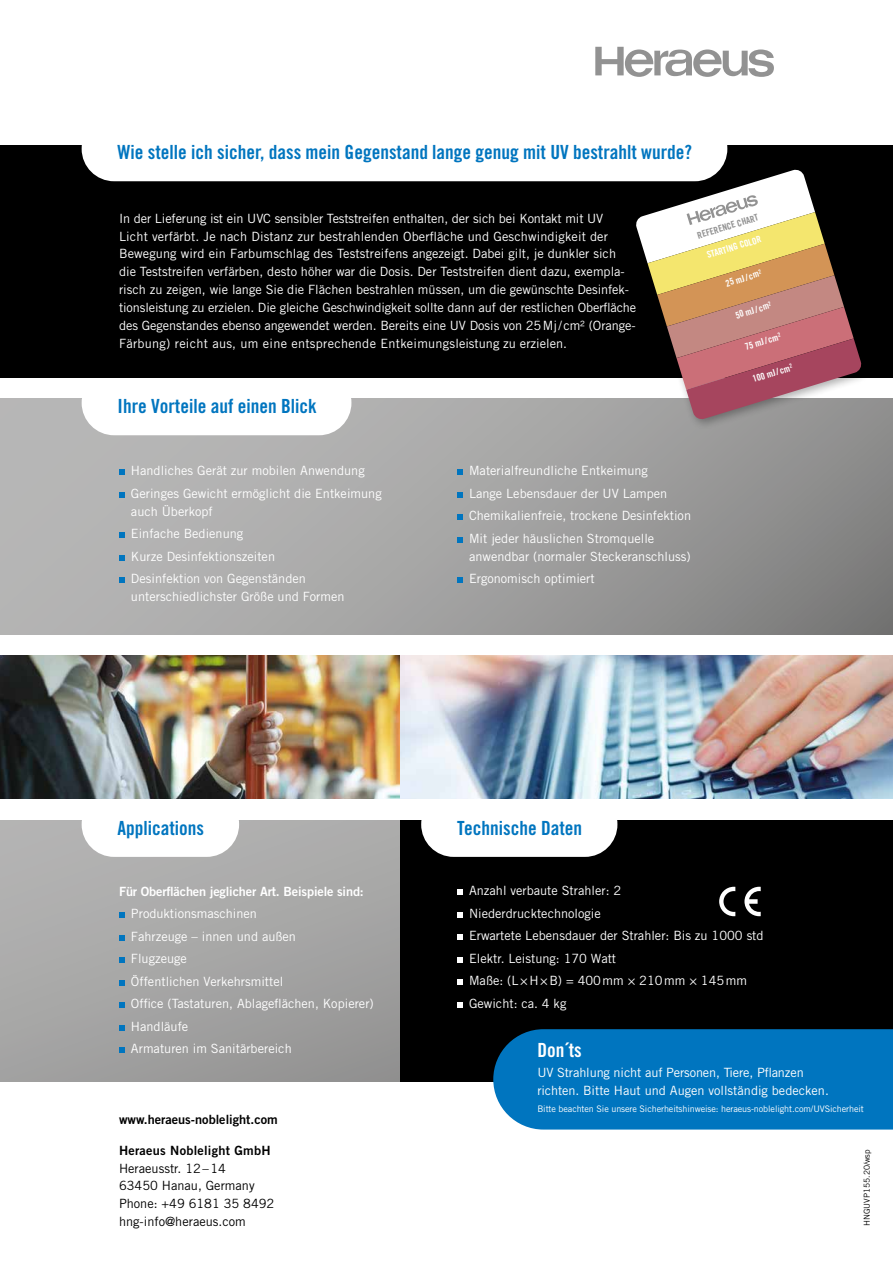
<style>
.page{position:relative;width:893px;height:1263px;background:#fff}
.page>*{position:absolute;margin:0;border:0;box-sizing:border-box;transform-origin:0 0}
.t1{font:19.5px "Trade Gothic LT Bold Cond Twenty";color:#0075bf}
.t2{font:19.5px "Trade Gothic LT Bold Cond Twenty";color:#fff}
.t3{font:12.75px/22.5px "Trade Gothic LT";color:#fff}
.t4{font:12.75px/17.9px "Trade Gothic LT";color:#000}
.t5{font:12.75px "Trade Gothic LT Bold Two";letter-spacing:-.01em;color:#fff}
.t6{font:12.75px "Trade Gothic LT Bold Two";color:#000}
.t7{font:12.75px "Trade Gothic LT Bold Two";letter-spacing:.02em;color:#000}
.t8{font:9.3px "Trade Gothic LT Bold Cond Twenty";color:#fff}
.t9{font:9.3px "Trade Gothic LT Bold Cond Twenty";color:#929292}
.t10{font:9px "Trade Gothic LT";letter-spacing:-.01em;color:#fff}
.t11{font:8.25px "Trade Gothic LT";color:#000}
</style>
<div class="page">
<div style="left:0;top:820px;width:401px;height:262px;background:linear-gradient(to right,#acacac,#9f9f9f)"></div>
<div style="left:401px;top:820px;width:492px;height:262px;background:#000"></div>
<div style="left:82px;top:792px;width:157px;height:65px;background:#fff;border-radius:32px"></div>
<div style="left:421px;top:792px;width:196px;height:65px;background:#fff;border-radius:32px"></div>
<svg style="left:457px;top:890px;width:6px;height:5px"></svg>
<svg style="left:457px;top:912px;width:6px;height:6px"></svg>
<svg style="left:457px;top:935px;width:6px;height:5px"></svg>
<svg style="left:457px;top:957px;width:6px;height:6px"></svg>
<svg style="left:457px;top:980px;width:6px;height:5px"></svg>
<svg style="left:457px;top:1002px;width:6px;height:6px"></svg>
<svg style="left:719px;top:887px;width:16px;height:29px"></svg>
<svg style="left:744px;top:887px;width:17px;height:29px"></svg>
<svg style="left:119px;top:912px;width:6px;height:6px"></svg>
<svg style="left:119px;top:935px;width:6px;height:5px"></svg>
<svg style="left:119px;top:957px;width:6px;height:6px"></svg>
<svg style="left:119px;top:980px;width:6px;height:5px"></svg>
<svg style="left:119px;top:1002px;width:6px;height:6px"></svg>
<svg style="left:119px;top:1025px;width:6px;height:5px"></svg>
<svg style="left:119px;top:1047px;width:6px;height:6px"></svg>
<div style="left:0;top:399px;width:893px;height:235px;background:linear-gradient(to right,#bebdbd,#888887)"></div>
<div style="left:82px;top:370px;width:269px;height:65px;background:#fff;border-radius:32px"></div>
<svg style="left:119px;top:470px;width:6px;height:5px"></svg>
<svg style="left:119px;top:492px;width:6px;height:6px"></svg>
<svg style="left:119px;top:532px;width:6px;height:6px"></svg>
<svg style="left:119px;top:555px;width:6px;height:5px"></svg>
<svg style="left:119px;top:577px;width:6px;height:6px"></svg>
<svg style="left:457px;top:470px;width:6px;height:5px"></svg>
<svg style="left:457px;top:492px;width:6px;height:6px"></svg>
<svg style="left:457px;top:515px;width:6px;height:5px"></svg>
<svg style="left:457px;top:537px;width:6px;height:6px"></svg>
<svg style="left:457px;top:577px;width:6px;height:6px"></svg>
<div style="left:0;top:145px;width:893px;height:232px;background:#000"></div>
<svg style="left:595px;top:47px;width:179px;height:30px"></svg>
<div style="left:82px;top:116px;width:645px;height:65px;background:#fff;border-radius:32px"></div>
<div style="left:631px;top:165px;width:242px;height:265px;background:#000;opacity:.32"></div>
<svg style="left:635px;top:169px;width:227px;height:251px"></svg>
<div style="left:493px;top:1029px;width:400px;height:100px;background:#0075bf"></div>
<img style="left:0;top:655px;width:893px;height:144px">
<h1 class="t1" style="left:118px;top:141px;width:576px">Wie stelle ich sicher, dass mein Gegenstand lange genug mit UV bestrahlt wurde?</h1>
<p class="t3" style="left:119px;top:209px;width:519px;line-height:17.9px">In der Lieferung ist ein UVC sensibler Teststreifen enthalten, der sich bei Kontakt mit UV<br>Licht verfärbt. Je nach Distanz zur bestrahlenden Oberfläche und Geschwindigkeit der Bewegung wird ein Farbumschlag des Teststreifens angezeigt. Dabei gilt, je dunkler sich die Teststreifen verfärben, desto höher war die Dosis. Der Teststreifen dient dazu, exempla&shy;risch zu zeigen, wie lange Sie die Flächen bestrahlen müssen, um die gewünschte Desinfek&shy;tionsleistung zu erzielen. Die gleiche Geschwindigkeit sollte dann auf der restlichen Oberfläche des Gegenstandes ebenso angewendet werden. Bereits eine UV Dosis von 25Mj/cm² (Orange-Färbung) reicht aus, um eine entsprechende Entkeimungsleistung zu erzielen.</p>
<p class="t9" style="left:696px;top:230px;width:65px;rotate:-17deg">REFERENCE CHART</p>
<p class="t8" style="left:705px;top:250px;width:58px;rotate:-17deg">STARTING COLOR</p>
<p class="t8" style="left:724px;top:278px;width:39px;rotate:-17deg">25 mJ/ cm<sup>2</sup></p>
<p class="t8" style="left:734px;top:310px;width:39px;rotate:-17deg">50 mJ/ cm<sup>2</sup></p>
<p class="t8" style="left:744px;top:341px;width:39px;rotate:-17deg">75 mJ/ cm<sup>2</sup></p>
<p class="t8" style="left:751px;top:373px;width:43px;rotate:-17deg">100 mJ/ cm<sup>2</sup></p>
<h1 class="t1" style="left:118px;top:395px;width:201px">Ihre Vorteile auf einen Blick</h1>
<p class="t3" style="left:131px;top:459px;width:252px">Handliches Gerät zur mobilen Anwendung<br>Geringes Gewicht ermöglicht die Entkeimung</p>
<p class="t3" style="left:131px;top:500px;width:176px">auch Überkopf<br>Einfache Bedienung<br>Kurze Desinfektionszeiten<br>Desinfektion von Gegenständen</p>
<p class="t3" style="left:131px;top:585px;width:215px">unterschiedlichster Größe und Formen</p>
<p class="t3" style="left:469px;top:459px;width:224px">Materialfreundliche Entkeimung<br>Lange Lebensdauer der UV Lampen Chemikalienfreie, trockene Desinfektion Mit jeder häuslichen Stromquelle</p>
<p class="t3" style="left:469px;top:545px;width:223px">anwendbar (normaler Steckeranschluss)<br>Ergonomisch optimiert</p>
<h1 class="t1" style="left:118px;top:816px;width:88px">Applications</h1>
<h1 class="t1" style="left:457px;top:816px;width:126px">Technische Daten</h1>
<p class="t5" style="left:119px;top:883px;width:246px">Für Oberflächen jeglicher Art. Beispiele sind:</p>
<p class="t3" style="left:131px;top:902px;width:244px">Produktionsmaschinen<br>Fahrzeuge – innen und außen<br>Flugzeuge<br>Öffentlichen Verkehrsmittel<br>Office (Tastaturen, Ablageflächen, Kopierer)<br>Handläufe<br>Armaturen im Sanitärbereich</p>
<p class="t6" style="left:119px;top:1111px;width:160px">www.heraeus-noblelight.com</p>
<p class="t7" style="left:119px;top:1142px;width:153px">Heraeus Noblelight GmbH</p>
<p class="t4" style="left:119px;top:1159px;width:157px">Heraeusstr. 12–14<br>63450 Hanau, Germany<br>Phone: +49 6181 35 8492 hng-info@heraeus.com</p>
<p class="t3" style="left:469px;top:879px;width:296px">Anzahl verbaute Strahler: 2<br>Niederdrucktechnologie<br>Erwartete Lebensdauer der Strahler: Bis zu 1000 std<br>Elektr. Leistung: 170 Watt<br>Maße: (L×H×B) = 400mm × 210mm × 145mm<br>Gewicht: ca. 4 kg</p>
<h1 class="t2" style="left:537px;top:1038px;width:46px">Don´ts</h1>
<p class="t3" style="left:537px;top:1064px;width:293px;line-height:17.9px">UV Strahlung nicht auf Personen, Tiere, Pflanzen richten. Bitte Haut und Augen vollständig bedecken.</p>
<p class="t10" style="left:537px;top:1103px;width:328px">Bitte beachten Sie unsere Sicherheitshinweise: heraeus-noblelight.com/UVSicherheit</p>
<p class="t11" style="left:862px;top:1226px;width:78px;rotate:-90deg">HNGUVP155.20/wsp</p>
</div>
